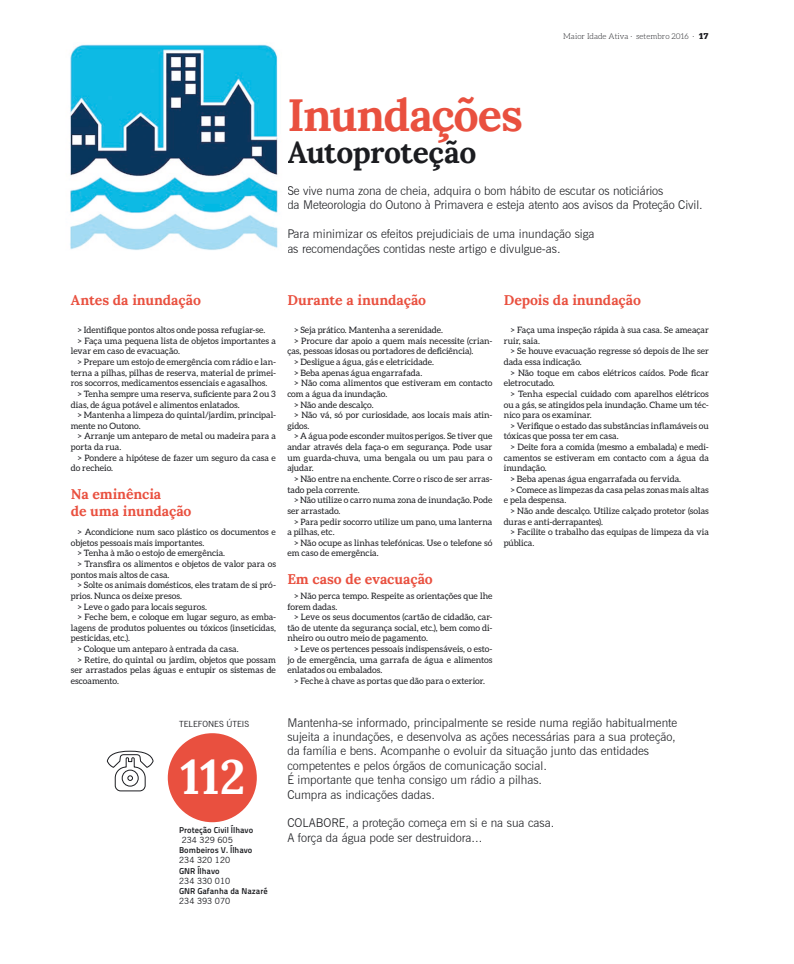
<style>
.page{position:relative;width:794px;height:964px;background:#fff}
.page>*{position:absolute;margin:0;border:0;box-sizing:border-box;transform-origin:0 0}
.t1{font:700 48.1px "Lora";color:#fff}
.t2{font:700 45px "Lora";letter-spacing:-.03em;color:#e9503f}
.t3{font:700 30px "Lora";letter-spacing:-.02em;color:#1b1c20}
.t4{font:700 14px/16.8px "Lora";color:#e9503f}
.t5{font:300 12px/14.4px "News Gothic BT";color:#1b1c20}
.t6{font:8.8px/10.6px "Aleo";color:#1b1c20}
.t7{font:8.5px "Titillium Maps 26 L 750 wt";color:#1b1c20}
.t8{font:8.5px "News Gothic BT";color:#1b1c20}
.t9{font:300 8px "Aleo";color:#1b1c20}
.s1{font-family:"Serifa BT";font-weight:900;font-size:9px}
</style>
<div class="page">
<svg style="left:106px;top:750px;width:48px;height:42px"></svg>
<img style="left:70px;top:44px;width:208px;height:206px">
<div style="left:168px;top:733px;width:89px;height:89px;background:#e9503f;border-radius:50%"></div>
<p class="t9" style="left:563px;top:32px;width:147px">Maior Idade Ativa · setembro 2016 · <span class="s1">17</span></p>
<h2 class="t2" style="left:287px;top:86px;width:237px">Inundações</h2>
<h3 class="t3" style="left:287px;top:133px;width:190px">Autoproteção</h3>
<h3 class="t5" style="left:287px;top:183px;width:417px">Se vive numa zona de cheia, adquira o bom hábito de escutar os noticiários<br>da Meteorologia do Outono à Primavera e esteja atento aos avisos da Proteção Civil.</h3>
<h3 class="t5" style="left:287px;top:227px;width:309px">Para minimizar os efeitos prejudiciais de uma inundação siga as recomendações contidas neste artigo e divulgue-as.</h3>
<h3 class="t4" style="left:71px;top:291px;width:132px">Antes da inundação</h3>
<p class="t6" style="left:78px;top:325px;width:189px">&gt; Identifique pontos altos onde possa refugiar-se.</p>
<p class="t6" style="left:78px;top:335px;width:199px">&gt; Faça uma pequena lista de objetos importantes a</p>
<p class="t6" style="left:71px;top:346px;width:110px">levar em caso de evacuação.</p>
<p class="t6" style="left:78px;top:356px;width:199px">&gt; Prepare um estojo de emergência com rádio e lan-</p>
<p class="t6" style="left:71px;top:367px;width:207px">terna a pilhas, pilhas de reserva, material de primei-</p>
<p class="t6" style="left:71px;top:378px;width:198px">ros socorros, medicamentos essenciais e agasalhos.</p>
<p class="t6" style="left:78px;top:388px;width:199px">&gt; Tenha sempre uma reserva, suficiente para 2 ou 3</p>
<p class="t6" style="left:71px;top:399px;width:170px">dias, de água potável e alimentos enlatados.</p>
<p class="t6" style="left:78px;top:410px;width:199px">&gt; Mantenha a limpeza do quintal/jardim, principal-</p>
<p class="t6" style="left:71px;top:420px;width:71px">mente no Outono.</p>
<p class="t6" style="left:78px;top:431px;width:199px">&gt; Arranje um anteparo de metal ou madeira para a</p>
<p class="t6" style="left:71px;top:441px;width:52px">porta da rua.</p>
<p class="t6" style="left:78px;top:452px;width:199px">&gt; Pondere a hipótese de fazer um seguro da casa e</p>
<p class="t6" style="left:71px;top:463px;width:44px">do recheio.</p>
<h3 class="t4" style="left:71px;top:485px;width:122px">Na eminência<br>de uma inundação</h3>
<p class="t6" style="left:78px;top:526px;width:199px">&gt; Acondicione num saco plástico os documentos e</p>
<p class="t6" style="left:71px;top:537px;width:135px">objetos pessoais mais importantes.</p>
<p class="t6" style="left:78px;top:548px;width:149px">&gt; Tenha à mão o estojo de emergência.</p>
<p class="t6" style="left:78px;top:558px;width:199px">&gt; Transfira os alimentos e objetos de valor para os</p>
<p class="t6" style="left:71px;top:569px;width:100px">pontos mais altos de casa.</p>
<p class="t6" style="left:78px;top:580px;width:199px">&gt; Solte os animais domésticos, eles tratam de si pró-</p>
<p class="t6" style="left:71px;top:590px;width:113px">prios. Nunca os deixe presos.</p>
<p class="t6" style="left:78px;top:601px;width:130px">&gt; Leve o gado para locais seguros.</p>
<p class="t6" style="left:78px;top:612px;width:199px">&gt; Feche bem, e coloque em lugar seguro, as emba-</p>
<p class="t6" style="left:71px;top:622px;width:207px">lagens de produtos poluentes ou tóxicos (inseticidas,</p>
<p class="t6" style="left:71px;top:633px;width:61px">pesticidas, etc.).</p>
<p class="t6" style="left:78px;top:643px;width:162px">&gt; Coloque um anteparo à entrada da casa.</p>
<p class="t6" style="left:78px;top:654px;width:199px">&gt; Retire, do quintal ou jardim, objetos que possam</p>
<p class="t6" style="left:71px;top:665px;width:206px">ser arrastados pelas águas e entupir os sistemas de</p>
<p class="t6" style="left:71px;top:675px;width:50px">escoamento.</p>
<h3 class="t4" style="left:287px;top:291px;width:140px">Durante a inundação</h3>
<p class="t6" style="left:294px;top:325px;width:150px">&gt; Seja prático. Mantenha a serenidade.</p>
<p class="t6" style="left:294px;top:335px;width:199px">&gt; Procure dar apoio a quem mais necessite (crian-</p>
<p class="t6" style="left:287px;top:346px;width:187px">ças, pessoas idosas ou portadores de deficiência).</p>
<p class="t6" style="left:294px;top:356px;width:141px">&gt; Desligue a água, gás e eletricidade.</p>
<p class="t6" style="left:294px;top:367px;width:129px">&gt; Beba apenas água engarrafada.</p>
<p class="t6" style="left:294px;top:378px;width:199px">&gt; Não coma alimentos que estiveram em contacto</p>
<p class="t6" style="left:287px;top:388px;width:102px">com a água da inundação.</p>
<p class="t6" style="left:294px;top:399px;width:81px">&gt; Não ande descalço.</p>
<p class="t6" style="left:294px;top:410px;width:199px">&gt; Não vá, só por curiosidade, aos locais mais atin-</p>
<p class="t6" style="left:287px;top:420px;width:24px">gidos.</p>
<p class="t6" style="left:294px;top:431px;width:199px">&gt; A água pode esconder muitos perigos. Se tiver que</p>
<p class="t6" style="left:287px;top:441px;width:207px">andar através dela faça-o em segurança. Pode usar</p>
<p class="t6" style="left:287px;top:452px;width:207px">um guarda-chuva, uma bengala ou um pau para o</p>
<p class="t6" style="left:287px;top:463px;width:28px">ajudar.</p>
<p class="t6" style="left:294px;top:473px;width:199px">&gt; Não entre na enchente. Corre o risco de ser arras-</p>
<p class="t6" style="left:287px;top:484px;width:74px">tado pela corrente.</p>
<p class="t6" style="left:294px;top:495px;width:199px">&gt; Não utilize o carro numa zona de inundação. Pode</p>
<p class="t6" style="left:287px;top:505px;width:55px">ser arrastado.</p>
<p class="t6" style="left:294px;top:516px;width:199px">&gt; Para pedir socorro utilize um pano, uma lanterna</p>
<p class="t6" style="left:287px;top:526px;width:49px">a pilhas, etc.</p>
<p class="t6" style="left:294px;top:537px;width:199px">&gt; Não ocupe as linhas telefónicas. Use o telefone só</p>
<p class="t6" style="left:287px;top:548px;width:93px">em caso de emergência.</p>
<h3 class="t4" style="left:287px;top:570px;width:147px">Em caso de evacuação</h3>
<p class="t6" style="left:287px;top:590px;width:206px;text-indent:7px">&gt; Não perca tempo. Respeite as orientações que lhe forem dadas.</p>
<p class="t6" style="left:287px;top:612px;width:207px;text-align:justify;text-indent:7px">&gt; Leve os seus documentos (cartão de cidadão, car&shy;tão de utente da segurança social, etc.), bem como di&shy;nheiro ou outro meio de pagamento.</p>
<p class="t6" style="left:287px;top:643px;width:207px;text-align:justify;text-indent:7px">&gt; Leve os pertences pessoais indispensáveis, o esto&shy;jo de emergência, uma garrafa de água e alimentos enlatados ou embalados.</p>
<p class="t6" style="left:294px;top:675px;width:192px">&gt; Feche à chave as portas que dão para o exterior.</p>
<h3 class="t4" style="left:504px;top:291px;width:139px">Depois da inundação</h3>
<p class="t6" style="left:504px;top:325px;width:207px;text-indent:7px">&gt; Faça uma inspeção rápida à sua casa. Se ameaçar ruir, saia.</p>
<p class="t6" style="left:504px;top:346px;width:207px;text-indent:7px">&gt; Se houve evacuação regresse só depois de lhe ser dada essa indicação.</p>
<p class="t6" style="left:504px;top:367px;width:207px;text-indent:7px">&gt; Não toque em cabos elétricos caídos. Pode ficar eletrocutado.</p>
<p class="t6" style="left:504px;top:388px;width:207px;text-align:justify;text-indent:7px">&gt; Tenha especial cuidado com aparelhos elétricos ou a gás, se atingidos pela inundação. Chame um téc&shy;nico para os examinar.</p>
<p class="t6" style="left:504px;top:420px;width:206px;text-indent:7px">&gt; Verifique o estado das substâncias inflamáveis ou tóxicas que possa ter em casa.</p>
<p class="t6" style="left:511px;top:441px;width:199px">&gt; Deite fora a comida (mesmo a embalada) e medi-</p>
<p class="t6" style="left:504px;top:452px;width:207px">camentos se estiveram em contacto com a água da</p>
<p class="t6" style="left:504px;top:463px;width:44px">inundação.</p>
<p class="t6" style="left:511px;top:473px;width:172px">&gt; Beba apenas água engarrafada ou fervida.</p>
<p class="t6" style="left:511px;top:484px;width:199px">&gt; Comece as limpezas da casa pelas zonas mais altas</p>
<p class="t6" style="left:504px;top:495px;width:64px">e pela despensa.</p>
<p class="t6" style="left:511px;top:505px;width:199px">&gt; Não ande descalço. Utilize calçado protetor (solas</p>
<p class="t6" style="left:504px;top:516px;width:101px">duras e anti-derrapantes).</p>
<p class="t6" style="left:511px;top:527px;width:199px">&gt; Facilite o trabalho das equipas de limpeza da via</p>
<p class="t6" style="left:504px;top:537px;width:32px">pública.</p>
<p class="t8" style="left:179px;top:718px;width:72px">TELEFONES ÚTEIS</p>
<h1 class="t1" style="left:181px;top:745px;width:66px">112</h1>
<p class="t7" style="left:179px;top:823px;width:76px">Proteção Civil Ílhavo</p>
<p class="t8" style="left:182px;top:835px;width:53px">234 329 605</p>
<p class="t7" style="left:179px;top:844px;width:75px">Bombeiros V. Ílhavo</p>
<p class="t8" style="left:179px;top:855px;width:53px">234 320 120</p>
<p class="t7" style="left:179px;top:864px;width:42px">GNR Ílhavo</p>
<p class="t8" style="left:179px;top:876px;width:53px">234 330 010</p>
<p class="t7" style="left:179px;top:884px;width:90px">GNR Gafanha da Nazaré</p>
<p class="t8" style="left:179px;top:896px;width:53px">234 393 070</p>
<p class="t5" style="left:287px;top:715px;width:391px">Mantenha-se informado, principalmente se reside numa região habitualmente sujeita a inundações, e desenvolva as ações necessárias para a sua proteção, da família e bens. Acompanhe o evoluir da situação junto das entidades competentes e pelos órgãos de comunicação social.<br>É importante que tenha consigo um rádio a pilhas.<br>Cumpra as indicações dadas.</p>
<h3 class="t5" style="left:287px;top:816px;width:268px">COLABORE, a proteção começa em si e na sua casa.<br>A força da água pode ser destruidora...</h3>
</div>
